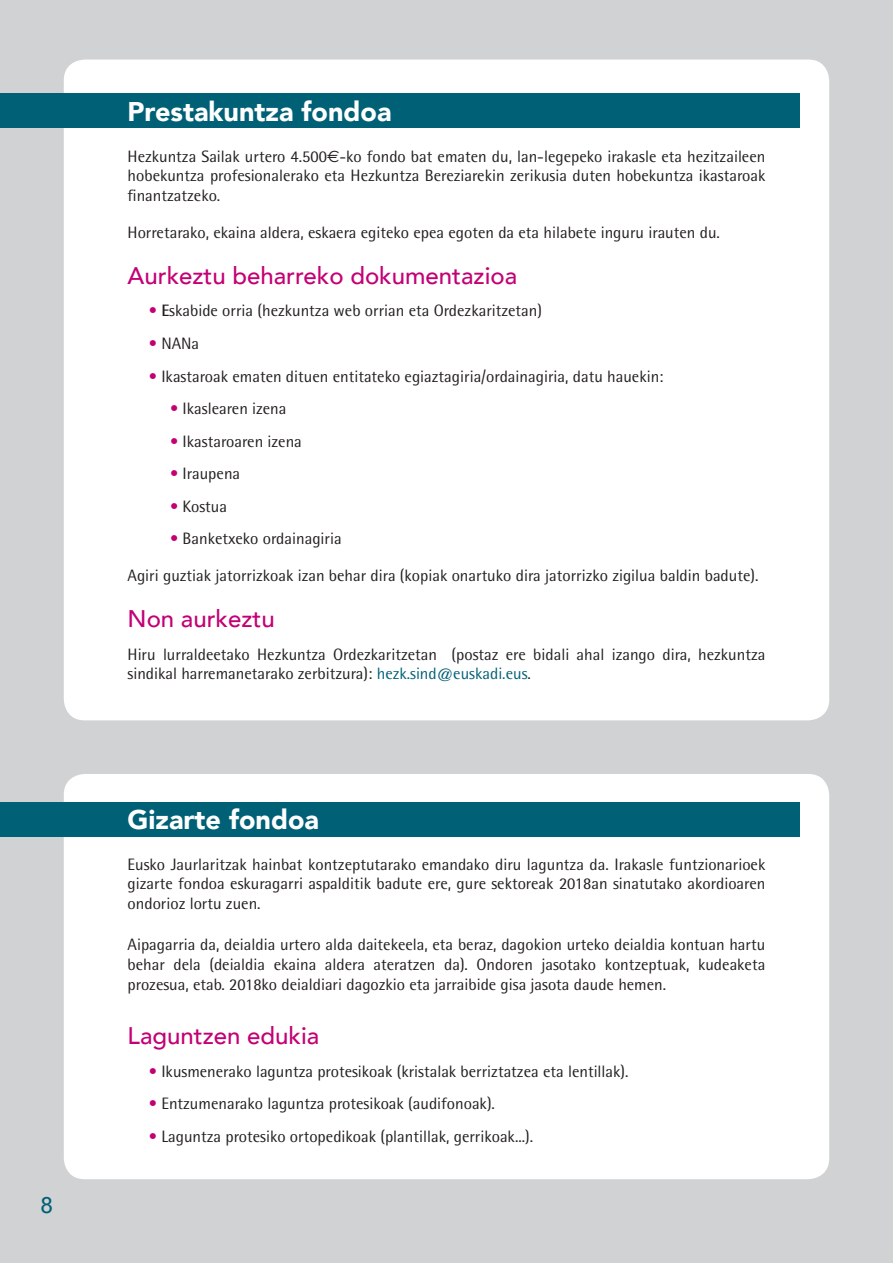
<style>
.page{position:relative;width:893px;height:1263px;background:#d1d2d4}
.page>*{position:absolute;margin:0;border:0;box-sizing:border-box;transform-origin:0 0}
.t1{font:900 27px "Avenir";color:#fff}
.t2{font:500 24px "Avenir";color:#c30175}
.t3{font:500 22.5px "Avenir";color:#006176}
.t4{font:16.5px/19.8px "Rotis Semi Sans";color:#231f20;text-align:justify}
.s1{font-family:"Euro Sans"}
.s2{color:#c30175}
.s3{font-weight:700}
.s4{color:#006176}
</style>
<div class="page">
<div style="left:64px;top:774px;width:765px;height:405px;background:#fff;border-radius:21px"></div>
<div style="left:64px;top:60px;width:765px;height:660px;background:#fff;border-radius:21px"></div>
<div style="left:0;top:94px;width:799px;height:34px;background:#006176"></div>
<div style="left:0;top:803px;width:799px;height:34px;background:#006176"></div>
<h3 class="t3" style="left:41px;top:1186px;width:14px">8</h3>
<h1 class="t1" style="left:128px;top:88px;width:265px">Prestakuntza fondoa</h1>
<p class="t4" style="left:128px;top:146px;width:639px">Hezkuntza Sailak urtero 4.500<span class="s1">€</span>-ko fondo bat ematen du, lan-legepeko irakasle eta hezitzaileen hobekuntza profesionalerako eta Hezkuntza Bereziarekin zerikusia duten hobekuntza ikastaroak finantzatzeko.</p>
<p class="t4" style="left:128px;top:222px;width:594px">Horretarako, ekaina aldera, eskaera egiteko epea egoten da eta hilabete inguru irauten du.</p>
<h2 class="t2" style="left:128px;top:255px;width:391px">Aurkeztu beharreko dokumentazioa</h2>
<p class="t4" style="left:149px;top:301px;width:395px"><span class="s2">•</span> <span class="s3">E</span>skabide orria (hezkuntza web orrian eta Ordezkaritzetan)</p>
<p class="t4" style="left:149px;top:333px;width:52px"><span class="s2">•</span> NANa</p>
<p class="t4" style="left:149px;top:366px;width:516px"><span class="s2">•</span> Ikastaroak ematen dituen entitateko egiaztagiria/ordainagiria, datu hauekin:</p>
<p class="t4" style="left:170px;top:398px;width:118px"><span class="s2">•</span> Ikaslearen izena</p>
<p class="t4" style="left:170px;top:431px;width:133px"><span class="s2">•</span> Ikastaroaren izena</p>
<p class="t4" style="left:170px;top:464px;width:72px"><span class="s2">•</span> Iraupena</p>
<p class="t4" style="left:170px;top:496px;width:59px"><span class="s2">•</span> Kostua</p>
<p class="t4" style="left:170px;top:529px;width:173px"><span class="s2">•</span> Banketxeko ordainagiria</p>
<p class="t4" style="left:128px;top:565px;width:632px">Agiri guztiak jatorrizkoak izan behar dira (kopiak onartuko dira jatorrizko zigilua baldin badute).</p>
<h2 class="t2" style="left:128px;top:598px;width:149px">Non aurkeztu</h2>
<p class="t4" style="left:128px;top:644px;width:639px">Hiru lurraldeetako Hezkuntza Ordezkaritzetan (postaz ere bidali ahal izango dira, hezkuntza sindikal harremanetarako zerbitzura): <span class="s4">hezk.sind@euskadi.eus</span>.</p>
<h1 class="t1" style="left:128px;top:796px;width:193px">Gizarte fondoa</h1>
<p class="t4" style="left:128px;top:854px;width:639px">Eusko Jaurlaritzak hainbat kontzeptutarako emandako diru laguntza da. Irakasle funtzionarioek gizarte fondoa eskuragarri aspalditik badute ere, gure sektoreak 2018an sinatutako akordioaren ondorioz lortu zuen.</p>
<p class="t4" style="left:128px;top:935px;width:639px">Aipagarria da, deialdia urtero alda daitekeela, eta beraz, dagokion urteko deialdia kontuan hartu behar dela (deialdia ekaina aldera ateratzen da). Ondoren jasotako kontzeptuak, kudeaketa prozesua, etab. 2018ko deialdiari dagozkio eta jarraibide gisa jasota daude hemen.</p>
<h2 class="t2" style="left:128px;top:1015px;width:193px">Laguntzen edukia</h2>
<p class="t4" style="left:149px;top:1061px;width:481px"><span class="s2">•</span> Ikusmenerako laguntza protesikoak (kristalak berriztatzea eta lentillak).</p>
<p class="t4" style="left:149px;top:1094px;width:348px"><span class="s2">•</span> Entzumenarako laguntza protesikoak (audifonoak).</p>
<p class="t4" style="left:149px;top:1126px;width:386px"><span class="s2">•</span> Laguntza protesiko ortopedikoak (plantillak, gerrikoak...).</p>
</div>
